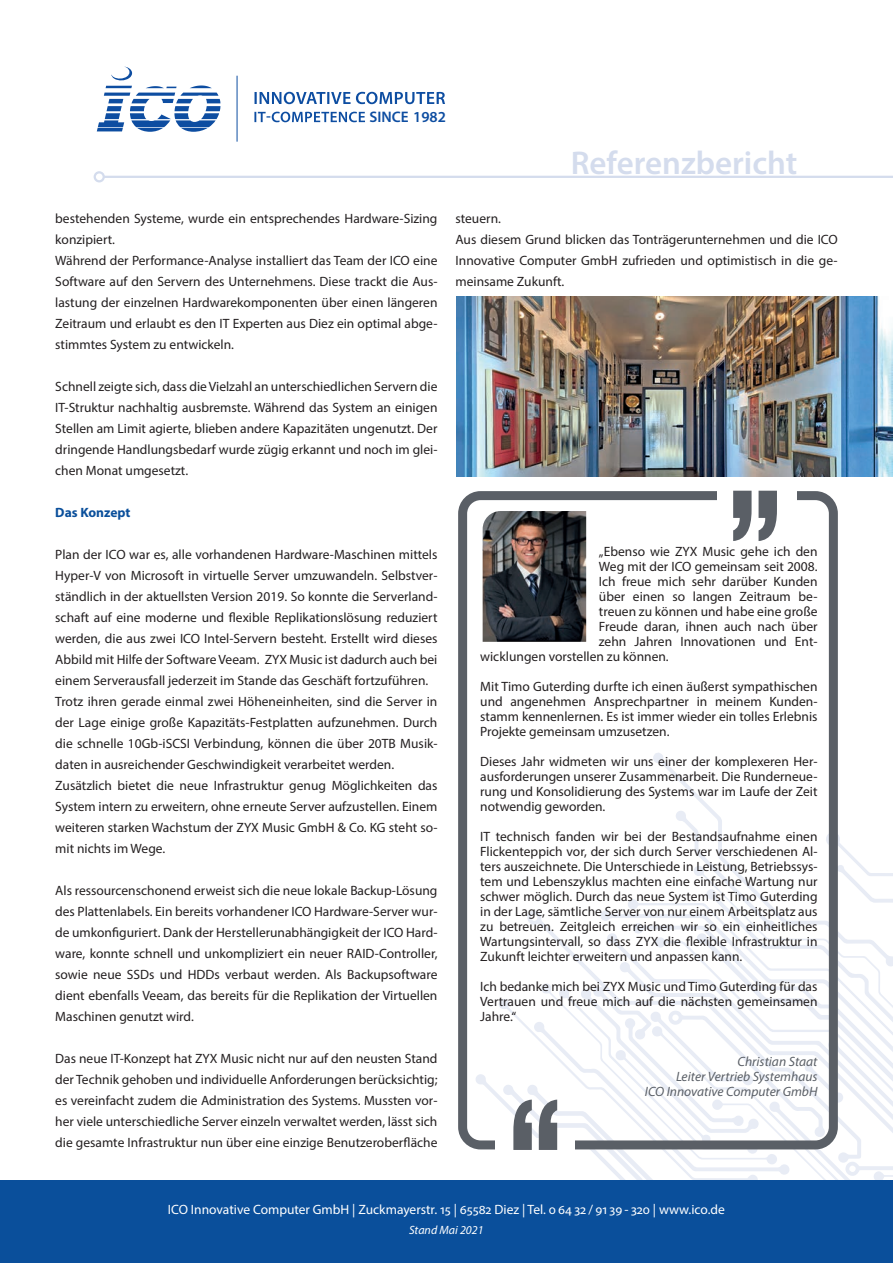
<style>
.page{position:relative;width:893px;height:1263px;background:#fff}
.page>*{position:absolute;margin:0;border:0;box-sizing:border-box;transform-origin:0 0}
.t1{font:600 33px "Myriad Pro";color:#d4dced}
.t2{font:600 15.3px "Myriad Pro";color:#0d4da1}
.t3{font:13.5px/21px "Myriad Pro";color:#231f20;text-align:justify}
.t4{font:13.5px "Myriad Pro";color:#fff}
.t5{font:italic 13.5px/15px "Myriad Pro";color:#5a5f66;text-align:right}
.t6{font:700 13.5px "Myriad Pro";color:#0a4f9b}
.t7{font:italic 12px "Myriad Pro";color:#fff}
</style>
<div class="page">
<svg style="left:653px;top:753px;width:61px;height:58px"></svg>
<div style="left:0;top:1180px;width:893px;height:83px;background:#0a4f9b"></div>
<hr style="left:104px;top:176px;width:789px;height:2px;background:#d4dced">
<div style="left:94px;top:171px;width:11px;height:11px;border:2px solid #d4dced;border-radius:50%"></div>
<svg style="left:97px;top:67px;width:123px;height:65px"></svg>
<hr style="left:237px;top:76px;width:1px;height:66px;background:#0d4da1">
<svg style="left:255px;top:92px;width:190px;height:12px"></svg>
<svg style="left:254px;top:112px;width:111px;height:10px"></svg>
<img style="left:483px;top:511px;width:103px;height:131px">
<div style="left:458px;top:491px;width:380px;height:658px;border:9px solid #5a5f66;border-radius:18px"></div>
<div style="left:717px;top:477px;width:79px;height:41px;background:#fff"></div>
<svg style="left:733px;top:491px;width:44px;height:50px"></svg>
<svg style="left:458px;top:811px;width:435px;height:369px"></svg>
<img style="left:456px;top:296px;width:436px;height:181px">
<p class="t2" style="left:369px;top:107px;width:78px">SINCE 1982</p>
<h1 class="t1" style="left:571px;top:142px;width:228px">Referenzbericht</h1>
<p class="t3" style="left:55px;top:207px;width:384px;text-align:left">bestehenden Systeme, wurde ein entsprechendes Hardware-Sizing konzipiert.<br>Während der Performance-Analyse installiert das Team der ICO eine Software auf den Servern des Unternehmens. Diese trackt die Aus&shy;lastung der einzelnen Hardwarekomponenten über einen längeren Zeitraum und erlaubt es den IT Experten aus Diez ein optimal abge&shy;stimmtes System zu entwickeln.</p>
<p class="t3" style="left:55px;top:376px;width:384px">Schnell zeigte sich, dass die Vielzahl an unterschiedlichen Servern die IT-Struktur nachhaltig ausbremste. Während das System an einigen Stellen am Limit agierte, blieben andere Kapazitäten ungenutzt. Der dringende Handlungsbedarf wurde zügig erkannt und noch im glei&shy;chen Monat umgesetzt.</p>
<p class="t6" style="left:55px;top:503px;width:77px">Das Konzept</p>
<p class="t3" style="left:55px;top:544px;width:384px;text-align:left">Plan der ICO war es, alle vorhandenen Hardware-Maschinen mittels Hyper-V von Microsoft in virtuelle Server umzuwandeln. Selbstver&shy;ständlich in der aktuellsten Version 2019. So konnte die Serverland&shy;schaft auf eine moderne und flexible Replikationslösung reduziert werden, die aus zwei ICO Intel-Servern besteht. Erstellt wird dieses Abbild mit Hilfe der Software Veeam. ZYX Music ist dadurch auch bei einem Serverausfall jederzeit im Stande das Geschäft fortzuführen.<br>Trotz ihren gerade einmal zwei Höheneinheiten, sind die Server in der Lage einige große Kapazitäts-Festplatten aufzunehmen. Durch die schnelle 10Gb-iSCSI Verbindung, können die über 20TB Musik&shy;daten in ausreichender Geschwindigkeit verarbeitet werden.<br>Zusätzlich bietet die neue Infrastruktur genug Möglichkeiten das System intern zu erweitern, ohne erneute Server aufzustellen. Einem weiteren starken Wachstum der ZYX Music GmbH &amp; Co. KG steht so&shy;mit nichts im Wege.</p>
<p class="t3" style="left:55px;top:880px;width:384px">Als ressourcenschonend erweist sich die neue lokale Backup-Lösung des Plattenlabels. Ein bereits vorhandener ICO Hardware-Server wur&shy;de umkonfiguriert. Dank der Herstellerunabhängigkeit der ICO Hard&shy;ware, konnte schnell und unkompliziert ein neuer RAID-Controller, sowie neue SSDs und HDDs verbaut werden. Als Backupsoftware dient ebenfalls Veeam, das bereits für die Replikation der Virtuellen Maschinen genutzt wird.</p>
<p class="t3" style="left:55px;top:1048px;width:384px">Das neue IT-Konzept hat ZYX Music nicht nur auf den neusten Stand der Technik gehoben und individuelle Anforderungen berücksichtig; es vereinfacht zudem die Administration des Systems. Mussten vor&shy;her viele unterschiedliche Server einzeln verwaltet werden, lässt sich die gesamte Infrastruktur nun über eine einzige Benutzeroberfläche</p>
<p class="t3" style="left:455px;top:208px;width:384px;text-align:left">steuern.<br>Aus diesem Grund blicken das Tonträgerunternehmen und die ICO Innovative Computer GmbH zufrieden und optimistisch in die ge&shy;meinsame Zukunft.</p>
<p class="t3" style="left:599px;top:541px;width:220px">„Ebenso wie ZYX Music gehe ich den</p>
<p class="t3" style="left:599px;top:556px;width:220px">Weg mit der ICO gemeinsam seit 2008.</p>
<p class="t3" style="left:599px;top:571px;width:220px">Ich freue mich sehr darüber Kunden</p>
<p class="t3" style="left:599px;top:586px;width:220px">über einen so langen Zeitraum be-</p>
<p class="t3" style="left:599px;top:601px;width:220px">treuen zu können und habe eine große</p>
<p class="t3" style="left:599px;top:616px;width:220px">Freude daran, ihnen auch nach über</p>
<p class="t3" style="left:599px;top:631px;width:220px">zehn Jahren Innovationen und Ent-</p>
<p class="t3" style="left:480px;top:646px;width:190px">wicklungen vorstellen zu können.</p>
<p class="t3" style="left:480px;top:679px;width:339px;line-height:15px">Mit Timo Guterding durfte ich einen äußerst sympathischen und angenehmen Ansprechpartner in meinem Kunden&shy;stamm kennenlernen. Es ist immer wieder ein tolles Erlebnis Projekte gemeinsam umzusetzen.</p>
<p class="t3" style="left:480px;top:754px;width:339px;line-height:15px">Dieses Jahr widmeten wir uns einer der komplexeren Her&shy;ausforderungen unserer Zusammenarbeit. Die Runderneue&shy;rung und Konsolidierung des Systems war im Laufe der Zeit notwendig geworden.</p>
<p class="t3" style="left:480px;top:829px;width:339px;line-height:15px">IT technisch fanden wir bei der Bestandsaufnahme einen Flickenteppich vor, der sich durch Server verschiedenen Al&shy;ters auszeichnete. Die Unterschiede in Leistung, Betriebssys&shy;tem und Lebenszyklus machten eine einfache Wartung nur schwer möglich. Durch das neue System ist Timo Guterding in der Lage, sämtliche Server von nur einem Arbeitsplatz aus zu betreuen. Zeitgleich erreichen wir so ein einheitliches Wartungsintervall, so dass ZYX die flexible Infrastruktur in Zukunft leichter erweitern und anpassen kann.</p>
<p class="t3" style="left:480px;top:979px;width:339px;line-height:15px">Ich bedanke mich bei ZYX Music und Timo Guterding für das Vertrauen und freue mich auf die nächsten gemeinsamen Jahre.“</p>
<p class="t5" style="left:645px;top:1054px;width:174px">Christian Staat<br>Leiter Vertrieb Systemhaus<br>ICO Innovative Computer GmbH</p>
<p class="t4" style="left:168px;top:1201px;width:558px">ICO Innovative Computer GmbH | Zuckmayerstr. 15 | 65582 Diez | Tel. 0 64 32 / 91 39 - 320 | www.ico.de</p>
<p class="t7" style="left:409px;top:1222px;width:76px">Stand Mai 2021</p>
</div>
